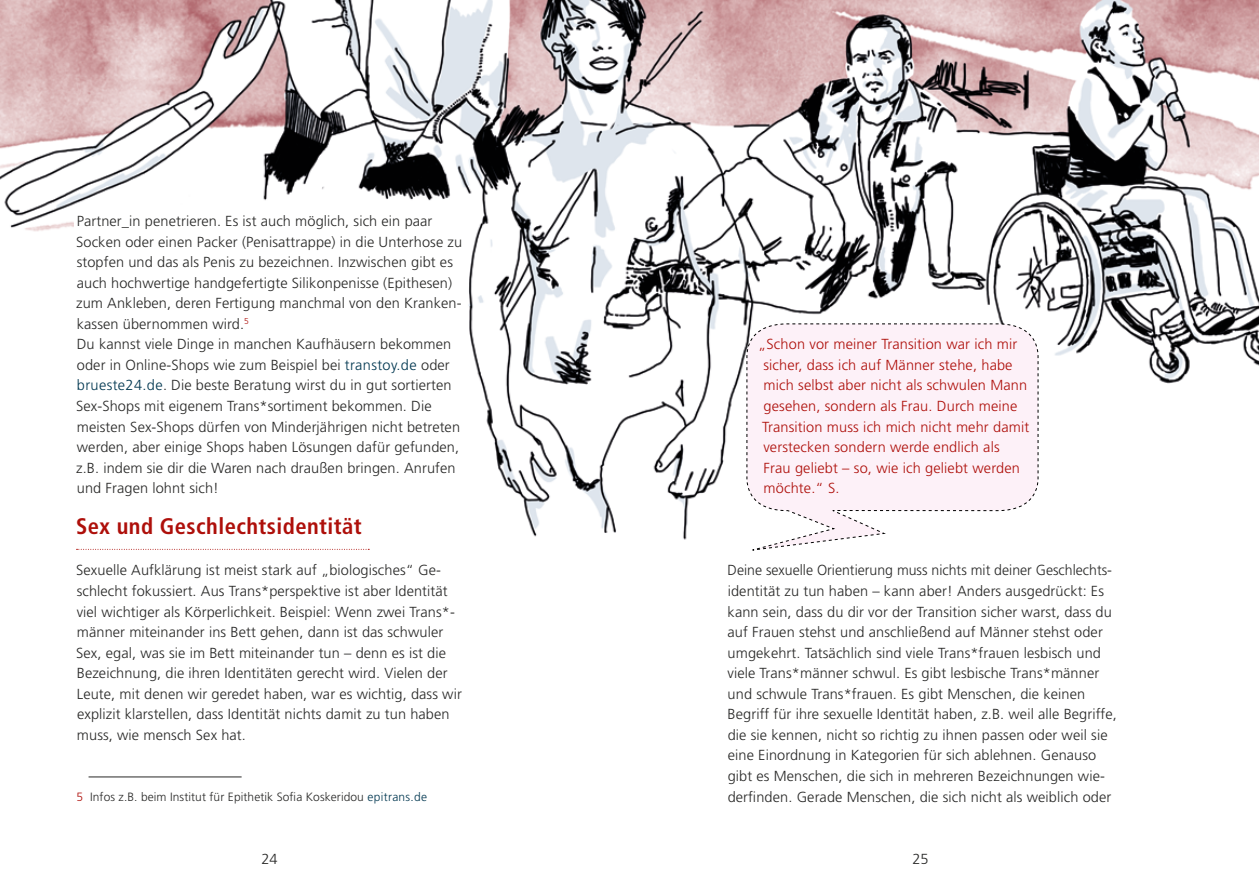
<style>
.page{position:relative;width:1259px;height:893px;background:#fff}
.page>*{position:absolute;margin:0;border:0;box-sizing:border-box;transform-origin:0 0}
.t1{font:700 condensed 22.5px "Frutiger LT Std";letter-spacing:.02em;color:#ae0f0a}
.t2{font:300 14.55px/20.5px "Frutiger LT Std";letter-spacing:.005em;color:#282827}
.t3{font:300 14.55px/20.5px "Frutiger LT Std";letter-spacing:.01em;color:#ae0f0a}
.t4{font:300 12px "Frutiger LT Std";letter-spacing:.005em;color:#282827}
.s1{color:#003750}
.s2{color:#ae0f0a}
</style>
<div class="page">
<img style="left:0;top:0;width:1259px;height:778px">
<div style="left:74px;top:209px;width:389px;height:550px;background:#fff"></div>
<svg style="left:77px;top:549px;width:292px;height:1px"></svg>
<hr style="left:89px;top:776px;width:153px;height:1px;background:#282827">
<svg style="left:741px;top:323px;width:297px;height:229px"></svg>
<p class="t2" style="left:76px;top:211px;width:387px">Partner_in penetrieren. Es ist auch möglich, sich ein paar Socken oder einen Packer (Penisattrappe) in die Unterhose zu stopfen und das als Penis zu bezeichnen. Inzwischen gibt es auch hochwertige handgefertigte Silikonpenisse (Epithesen) zum Ankleben, deren Fertigung manchmal von den Kranken&shy;kassen übernommen wird.<sup>5<br></sup>Du kannst viele Dinge in manchen Kaufhäusern bekommen oder in Online-Shops wie zum Beispiel bei <span class="s1">transtoy.de</span> oder <span class="s1">brueste24.de</span>. Die beste Beratung wirst du in gut sortierten Sex-Shops mit eigenem Trans*sortiment bekommen. Die meisten Sex-Shops dürfen von Minderjährigen nicht betreten werden, aber einige Shops haben Lösungen dafür gefunden, z.B. indem sie dir die Waren nach draußen bringen. Anrufen und Fragen lohnt sich!</p>
<h1 class="t1" style="left:76px;top:513px;width:287px">Sex und Geschlechtsidentität</h1>
<p class="t2" style="left:76px;top:560px;width:387px">Sexuelle Aufklärung ist meist stark auf „biologisches“ Ge&shy;schlecht fokussiert. Aus Trans*perspektive ist aber Identität viel wichtiger als Körperlichkeit. Beispiel: Wenn zwei Trans*- männer miteinander ins Bett gehen, dann ist das schwuler Sex, egal, was sie im Bett miteinander tun – denn es ist die Bezeichnung, die ihren Identitäten gerecht wird. Vielen der Leute, mit denen wir geredet haben, war es wichtig, dass wir explizit klarstellen, dass Identität nichts damit zu tun haben muss, wie mensch Sex hat.</p>
<p class="t4" style="left:76px;top:790px;width:352px"><span class="s2">5</span> Infos z.B. beim Institut für Epithetik Sofia Koskeridou <span class="s1">epitrans.de</span></p>
<p class="t3" style="left:758px;top:334px;width:272px">„Schon vor meiner Transition war ich mir sicher, dass ich auf Männer stehe, habe mich selbst aber nicht als schwulen Mann gesehen, sondern als Frau. Durch meine Transition muss ich mich nicht mehr damit verstecken sondern werde endlich als<br>Frau geliebt – so, wie ich geliebt werden möchte.“ S.</p>
<p class="t2" style="left:727px;top:560px;width:391px">Deine sexuelle Orientierung muss nichts mit deiner Geschlechts&shy;identität zu tun haben – kann aber! Anders ausgedrückt: Es kann sein, dass du dir vor der Transition sicher warst, dass du auf Frauen stehst und anschließend auf Männer stehst oder umgekehrt. Tatsächlich sind viele Trans*frauen lesbisch und viele Trans*männer schwul. Es gibt lesbische Trans*männer und schwule Trans*frauen. Es gibt Menschen, die keinen Begriff für ihre sexuelle Identität haben, z.B. weil alle Begriffe, die sie kennen, nicht so richtig zu ihnen passen oder weil sie eine Einordnung in Kategorien für sich ablehnen. Genauso gibt es Menschen, die sich in mehreren Bezeichnungen wie&shy;derfinden. Gerade Menschen, die sich nicht als weiblich oder</p>
<p class="t2" style="left:261px;top:848px;width:18px">24</p>
<p class="t2" style="left:912px;top:848px;width:18px">25</p>
</div>
